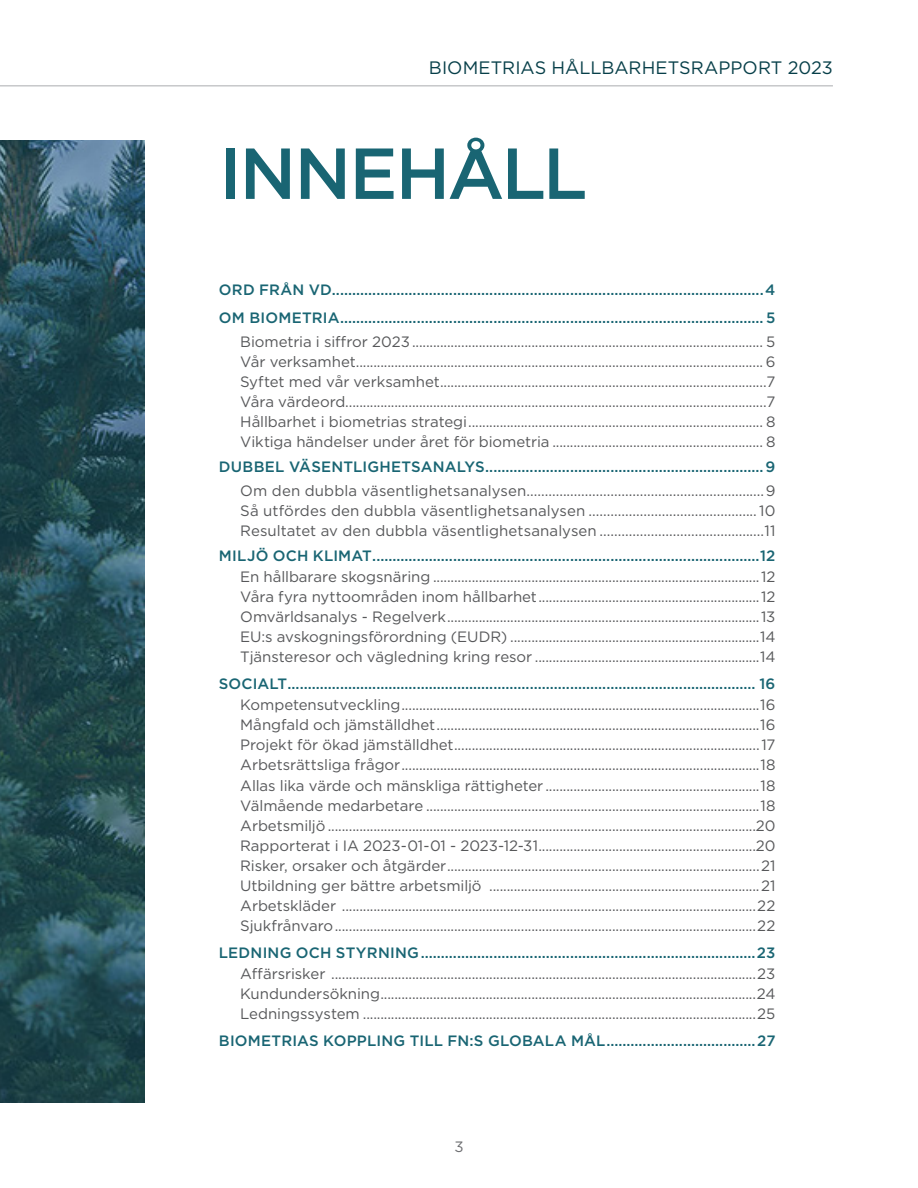
<style>
.page{position:relative;width:918px;height:1188px;background:#fff}
.page>*{position:absolute;margin:0;border:0;box-sizing:border-box;transform-origin:0 0}
.LEFT{font:500 72px "Gotham";letter-spacing:-.03em;color:#196573}
.t1{font:18px "Gotham";color:#073f49}
.t2{font:15px "Gotham";letter-spacing:-.005em;color:#57585a}
.t3{font:500 15px "Gotham";letter-spacing:.015em;color:#196573}
.t4{font:15px "Gotham";color:#6c6d70}
</style>
<div class="page">
<img style="left:0;top:141px;width:144px;height:962px">
<hr style="left:0;top:85px;width:833px;height:2px;background:#c7c8ca">
<p class="t1" style="left:429px;top:56px;width:406px">BIOMETRIAS HÅLLBARHETSRAPPORT 2023</p>
<p class="LEFT" style="left:219px;top:126px;width:370px">INNEHÅLL</p>
<p class="t3" style="left:219px;top:280px;width:558px">ORD FRÅN VD...........................................................................................................4</p>
<p class="t3" style="left:219px;top:308px;width:558px">OM BIOMETRIA......................................................................................................... 5</p>
<p class="t2" style="left:240px;top:332px;width:537px">Biometria i siffror 2023.................................................................................................... 5</p>
<p class="t2" style="left:240px;top:352px;width:537px">Vår verksamhet.................................................................................................................... 6</p>
<p class="t2" style="left:240px;top:372px;width:537px">Syftet med vår verksamhet.............................................................................................7</p>
<p class="t2" style="left:240px;top:392px;width:537px">Våra värdeord........................................................................................................................7</p>
<p class="t2" style="left:240px;top:412px;width:537px">Hållbarhet i biometrias strategi.................................................................................... 8</p>
<p class="t2" style="left:240px;top:432px;width:537px">Viktiga händelser under året för biometria ............................................................ 8</p>
<p class="t3" style="left:219px;top:456px;width:558px">DUBBEL VÄSENTLIGHETSANALYS.....................................................................9</p>
<p class="t2" style="left:240px;top:481px;width:537px">Om den dubbla väsentlighetsanalysen.................................................................9</p>
<p class="t2" style="left:240px;top:501px;width:537px">Så utfördes den dubbla väsentlighetsanalysen ..............................................10</p>
<p class="t2" style="left:240px;top:521px;width:537px">Resultatet av den dubbla väsentlighetsanalysen .............................................11</p>
<p class="t3" style="left:219px;top:546px;width:558px">MILJÖ OCH KLIMAT................................................................................................12</p>
<p class="t2" style="left:240px;top:567px;width:537px">En hållbarare skogsnäring .............................................................................................12</p>
<p class="t2" style="left:240px;top:587px;width:537px">Våra fyra nyttoområden inom hållbarhet...............................................................12</p>
<p class="t2" style="left:240px;top:607px;width:537px">Omvärldsanalys - Regelverk.........................................................................................13</p>
<p class="t2" style="left:240px;top:627px;width:537px">EU:s avskogningsförordning (EUDR) .......................................................................14</p>
<p class="t2" style="left:240px;top:647px;width:537px">Tjänsteresor och vägledning kring resor ................................................................14</p>
<p class="t3" style="left:219px;top:674px;width:558px">SOCIALT.................................................................................................................... 16</p>
<p class="t2" style="left:240px;top:695px;width:537px">Kompetensutveckling......................................................................................................16</p>
<p class="t2" style="left:240px;top:715px;width:537px">Mångfald och jämställdhet............................................................................................16</p>
<p class="t2" style="left:240px;top:735px;width:537px">Projekt för ökad jämställdhet.......................................................................................17</p>
<p class="t2" style="left:240px;top:755px;width:537px">Arbetsrättsliga frågor......................................................................................................18</p>
<p class="t2" style="left:240px;top:776px;width:537px">Allas lika värde och mänskliga rättigheter .............................................................18</p>
<p class="t2" style="left:240px;top:796px;width:537px">Välmående medarbetare ...............................................................................................18</p>
<p class="t2" style="left:240px;top:816px;width:537px">Arbetsmiljö ..........................................................................................................................20</p>
<p class="t2" style="left:240px;top:836px;width:537px">Rapporterat i IA 2023-01-01 - 2023-12-31..............................................................20</p>
<p class="t2" style="left:240px;top:856px;width:537px">Risker, orsaker och åtgärder.........................................................................................21</p>
<p class="t2" style="left:240px;top:876px;width:537px">Utbildning ger bättre arbetsmiljö .............................................................................21</p>
<p class="t2" style="left:240px;top:896px;width:537px">Arbetskläder ......................................................................................................................22</p>
<p class="t2" style="left:240px;top:916px;width:537px">Sjukfrånvaro........................................................................................................................22</p>
<p class="t3" style="left:219px;top:943px;width:558px">LEDNING OCH STYRNING...................................................................................23</p>
<p class="t2" style="left:240px;top:964px;width:537px">Affärsrisker .........................................................................................................................23</p>
<p class="t2" style="left:240px;top:984px;width:537px">Kundundersökning...........................................................................................................24</p>
<p class="t2" style="left:240px;top:1004px;width:537px">Ledningssystem ................................................................................................................25</p>
<p class="t3" style="left:219px;top:1031px;width:558px">BIOMETRIAS KOPPLING TILL FN:S GLOBALA MÅL.....................................27</p>
<p class="t4" style="left:454px;top:1137px;width:11px">3</p>
</div>
